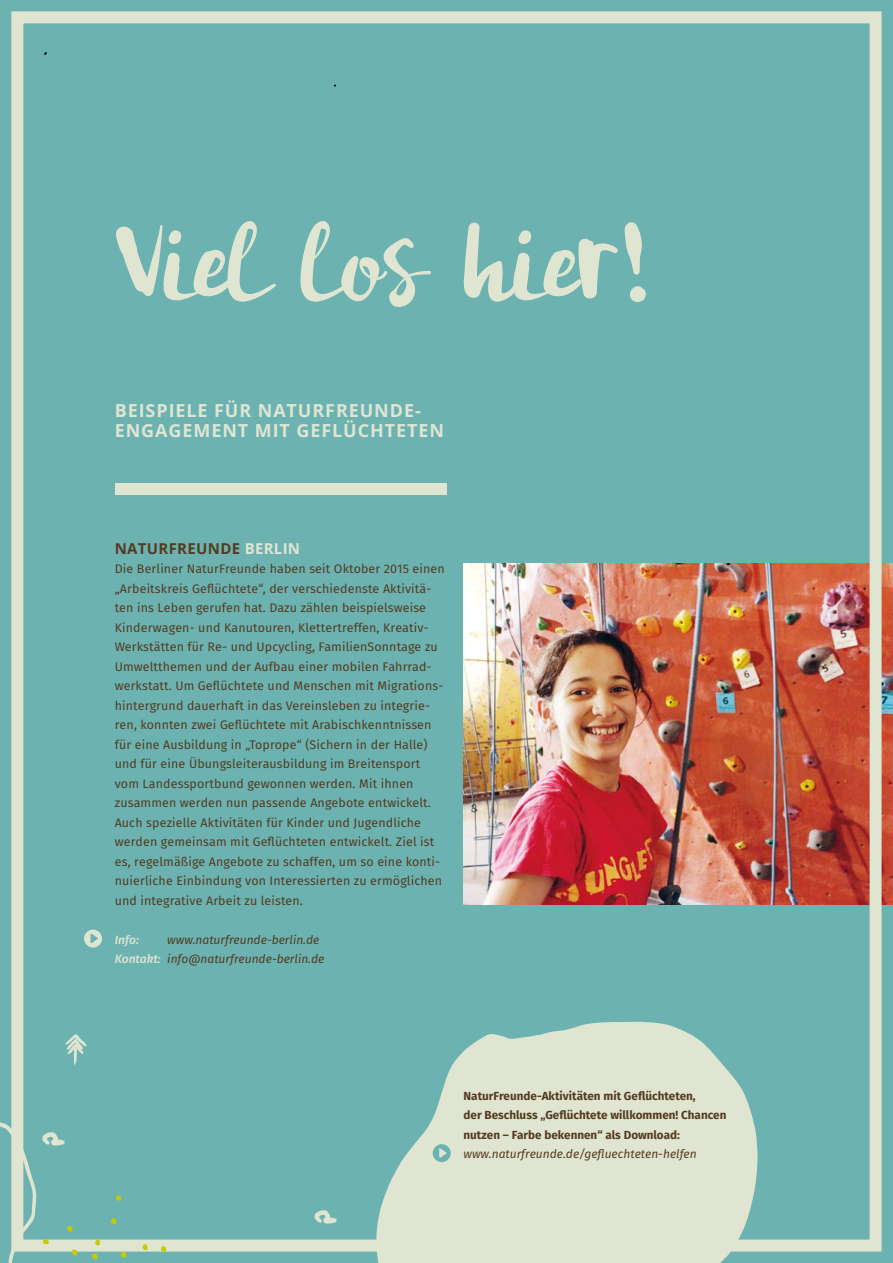
<style>
.page{position:relative;width:893px;height:1263px;background:#6cb2b1}
.page>*{position:absolute;margin:0;border:0;box-sizing:border-box;transform-origin:0 0}
.t1{font:78px "Wayback";color:#dfe5d1}
.t2{font:700 18px/19.5px "Open Sans";letter-spacing:.05em;color:#dfe5d1}
.t3{font:700 15px "Open Sans";letter-spacing:.02em;color:#543b20}
.t4{font:12.45px/19.5px "Fira Sans";letter-spacing:.01em;color:#543b20}
.t5{font:italic 12px/19.5px "Fira Sans";color:#543b20}
.t6{font:italic 500 12px "Fira Sans";color:#dfe5d1}
.t7{font:700 11.7px/19.5px "Fira Sans";color:#543b20}
.s1{color:#dfe5d1}
.s2{font-weight:500;color:#dfe5d1}
</style>
<div class="page">
<img style="left:463px;top:564px;width:430px;height:340px">
<svg style="left:463px;top:837px;width:16px;height:68px"></svg>
<svg style="left:0;top:941px;width:261px;height:322px"></svg>
<svg style="left:42px;top:1130px;width:23px;height:18px"></svg>
<div style="left:11px;top:11px;width:871px;height:1240px;border:12px solid #dfe5d1"></div>
<svg style="left:92px;top:1253px;width:6px;height:8px"></svg>
<svg style="left:119px;top:1251px;width:9px;height:7px"></svg>
<svg style="left:70px;top:1248px;width:8px;height:9px"></svg>
<svg style="left:161px;top:1246px;width:6px;height:6px"></svg>
<svg style="left:140px;top:1244px;width:8px;height:9px"></svg>
<svg style="left:94px;top:1239px;width:7px;height:7px"></svg>
<svg style="left:43px;top:1237px;width:6px;height:8px"></svg>
<svg style="left:65px;top:1225px;width:9px;height:9px"></svg>
<svg style="left:111px;top:1218px;width:6px;height:7px"></svg>
<svg style="left:116px;top:1193px;width:6px;height:8px"></svg>
<svg style="left:376px;top:1022px;width:382px;height:241px;fill:#dfe5d1"></svg>
<div style="left:115px;top:483px;width:331px;height:12px;background:#dfe5d1"></div>
<div style="left:84px;top:929px;width:18px;height:18px;background:#dfe5d1;border-radius:50%"></div>
<svg style="left:90px;top:934px;width:8px;height:9px"></svg>
<svg style="left:314px;top:1119px;width:165px;height:114px"></svg>
<h1 class="t1" style="left:115px;top:212px;width:537px">Viel los hier!</h1>
<h2 class="t2" style="left:115px;top:400px;width:327px">BEISPI ELE FÜR NATURFREUNDE-<br>ENGAGEMENT MIT GEFLÜCHTETEN</h2>
<p class="t3" style="left:115px;top:538px;width:177px">NATURFREUNDE <span class="s1">BERLIN</span></p>
<p class="t4" style="left:115px;top:559px;width:331px">Die Berliner NaturFreunde haben seit Oktober 2015 einen „Arbeitskreis Geflüchtete“, der verschiedenste Aktivitä&shy;ten ins Leben gerufen hat. Dazu zählen beispielsweise Kinderwagen- und Kanutouren, Klettertreffen, Kreativ-Werkstätten für Re- und Upcycling, FamilienSonntage zu Umweltthemen und der Aufbau einer mobilen Fahrrad&shy;werkstatt. Um Geflüchtete und Menschen mit Migrations&shy;hintergrund dauerhaft in das Vereinsleben zu integrie&shy;ren, konnten zwei Geflüchtete mit Arabischkenntnissen für eine Ausbildung in „Toprope“ (Sichern in der Halle) und für eine Übungsleiterausbildung im Breitensport vom Landessportbund gewonnen werden. Mit ihnen zusammen werden nun passende Angebote entwickelt.<br>Auch spezielle Aktivitäten für Kinder und Jugendliche werden gemeinsam mit Geflüchteten entwickelt. Ziel ist es, regelmäßige Angebote zu schaffen, um so eine konti&shy;nuierliche Einbindung von Interessierten zu ermöglichen und integrative Arbeit zu leisten.</p>
<p class="t6" style="left:115px;top:930px;width:26px">Info:</p>
<p class="t5" style="left:115px;top:929px;width:211px;text-indent:52px">www.naturfreunde-berlin.de<br><span class="s2">Kontakt:</span> info@naturfreunde-berlin.de</p>
<p class="t7" style="left:463px;top:1085px;width:264px">NaturFreunde-Aktivitäten mit Geflüchteten,<br>der Beschluss „Geflüchtete willkommen! Chancen nutzen – Farbe bekennen“ als Download:</p>
<p class="t5" style="left:463px;top:1144px;width:235px">www.naturfreunde.de/gefluechteten-helfen</p>
</div>
